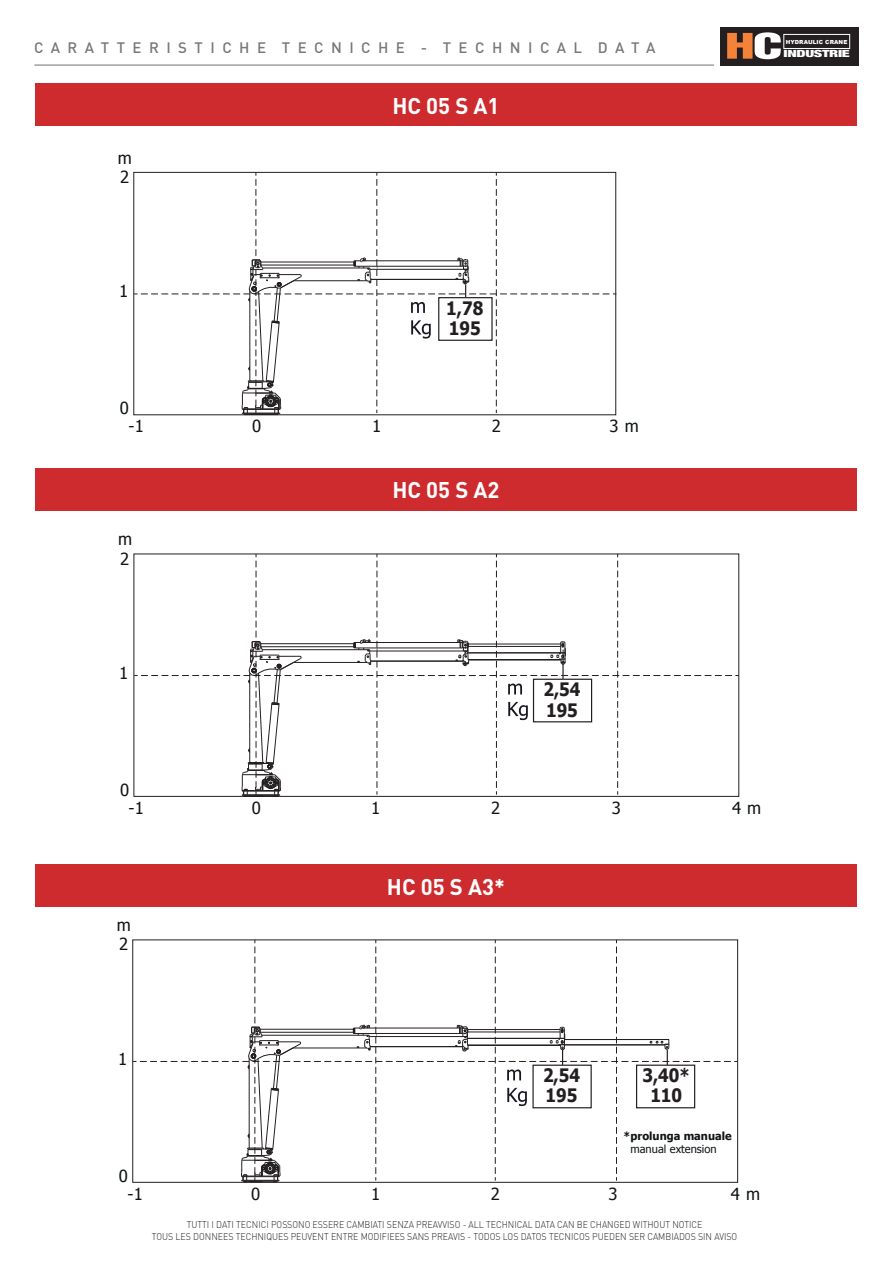
<style>
.page{position:relative;width:893px;height:1263px;background:#fff}
.page>*{position:absolute;margin:0;border:0;box-sizing:border-box;transform-origin:0 0}
.t1{font:700 22.5px "DIN";color:#fff}
.t2{font:700 18.6px/20.2px "Tahoma";color:#231f20;scale:.9 1}
.t3{font:16.65px "Tahoma";color:#101415}
.t4{font:500 15px "DIN";letter-spacing:.5em;color:#76787b}
.t5{font:700 11.1px "Tahoma";color:#101415}
.t6{font:11.1px "Tahoma";color:#101415}
.t7{font:900 condensed 9.9px "Helvetica Neue";letter-spacing:-.02em;color:#fff;scale:1.61 1}
.t8{font:300 9.75px/11.7px "DIN";color:#231f20;text-align:center;scale:.9 1}
.t9{font:900 5.55px "Arial";letter-spacing:.02em;color:#fff}
</style>
<div class="page">
<hr style="left:34px;top:65px;width:680px;height:1px;background:#757072">
<div style="left:720px;top:27px;width:138px;height:38px;background:#231f20"></div>
<svg style="left:727px;top:32px;width:54px;height:27px"></svg>
<div style="left:783px;top:34px;width:67px;height:15px;border:1px solid #fff"></div>
<div style="left:35px;top:83px;width:822px;height:43px;background:#cd2b2e"></div>
<div style="left:35px;top:468px;width:822px;height:42px;background:#cd2b2e"></div>
<div style="left:35px;top:864px;width:822px;height:43px;background:#cd2b2e"></div>
<svg style="left:134px;top:172px;width:482px;height:243px"></svg>
<svg style="left:134px;top:554px;width:605px;height:243px"></svg>
<svg style="left:133px;top:940px;width:605px;height:242px"></svg>
<h3 class="t4" style="left:34px;top:38px;width:623px">CARATTERISTICHE TECNICHE - TECHNICAL DATA</h3>
<h3 class="t3" style="left:116px;top:147px;width:16px">m</h3>
<h3 class="t3" style="left:119px;top:166px;width:11px">2</h3>
<h3 class="t3" style="left:118px;top:171px;width:16px">m</h3>
<h3 class="t3" style="left:118px;top:280px;width:11px">1</h3>
<h3 class="t3" style="left:118px;top:397px;width:11px">0</h3>
<h1 class="t1" style="left:392px;top:91px;width:109px">HC 05 S A1</h1>
<h2 class="t2" style="left:445px;top:297px;width:43px">1,78<br>195</h2>
<h2 class="t2" style="left:446px;top:321px;width:43px">1,78</h2>
<h3 class="t3" style="left:127px;top:415px;width:17px">-1</h3>
<h3 class="t3" style="left:251px;top:415px;width:11px">0</h3>
<h3 class="t3" style="left:371px;top:415px;width:11px">1</h3>
<h3 class="t3" style="left:490px;top:415px;width:11px">2</h3>
<h3 class="t3" style="left:608px;top:415px;width:31px">3 m</h3>
<h3 class="t3" style="left:119px;top:523px;width:11px">2</h3>
<h3 class="t3" style="left:118px;top:528px;width:16px">m</h3>
<h3 class="t3" style="left:120px;top:547px;width:11px">2</h3>
<h1 class="t1" style="left:392px;top:475px;width:109px">HC 05 S A2</h1>
<p class="t9" style="left:786px;top:38px;width:63px">HYDRAULIC CRANE</p>
<p class="t7" style="left:783px;top:48px;width:43px">INDUSTRIE</p>
<h3 class="t3" style="left:119px;top:661px;width:11px">1</h3>
<h3 class="t3" style="left:120px;top:779px;width:11px">0</h3>
<h3 class="t3" style="left:129px;top:797px;width:17px">-1</h3>
<h3 class="t3" style="left:252px;top:797px;width:11px">0</h3>
<h3 class="t3" style="left:117px;top:914px;width:16px">m</h3>
<h3 class="t3" style="left:119px;top:933px;width:11px">2</h3>
<h3 class="t3" style="left:118px;top:938px;width:16px">m</h3>
<h3 class="t3" style="left:118px;top:1047px;width:11px">1</h3>
<h3 class="t3" style="left:119px;top:1164px;width:11px">0</h3>
<h2 class="t2" style="left:545px;top:674px;width:37px">195</h2>
<h2 class="t2" style="left:543px;top:678px;width:43px">2,54<br>195</h2>
<h3 class="t3" style="left:371px;top:797px;width:11px">1</h3>
<h3 class="t3" style="left:491px;top:797px;width:11px">2</h3>
<h3 class="t3" style="left:612px;top:797px;width:11px">3</h3>
<h3 class="t3" style="left:732px;top:797px;width:31px">4 m</h3>
<h1 class="t1" style="left:387px;top:872px;width:120px">HC 05 S A3*</h1>
<h2 class="t2" style="left:543px;top:1064px;width:43px">2,54<br>195</h2>
<h2 class="t2" style="left:642px;top:1064px;width:55px;text-align:center">3,40*<br>110</h2>
<h2 class="t2" style="left:544px;top:1088px;width:43px">2,54</h2>
<h2 class="t2" style="left:643px;top:1088px;width:55px">3,40*</h2>
<p class="t5" style="left:624px;top:1128px;width:110px">*prolunga manuale</p>
<p class="t6" style="left:630px;top:1142px;width:88px">manual extension</p>
<p class="t5" style="left:625px;top:1128px;width:110px">*prolunga manuale</p>
<p class="t6" style="left:632px;top:1142px;width:88px">manual extension</p>
<h3 class="t3" style="left:127px;top:1182px;width:17px">-1</h3>
<h3 class="t3" style="left:251px;top:1182px;width:11px">0</h3>
<h3 class="t3" style="left:371px;top:1182px;width:11px">1</h3>
<h3 class="t3" style="left:491px;top:1182px;width:11px">2</h3>
<h3 class="t3" style="left:609px;top:1182px;width:11px">3</h3>
<h3 class="t3" style="left:731px;top:1182px;width:31px">4 m</h3>
<h3 class="t3" style="left:252px;top:1207px;width:11px">0</h3>
<h3 class="t3" style="left:372px;top:1207px;width:11px">1</h3>
<h3 class="t3" style="left:492px;top:1207px;width:11px">2</h3>
<h3 class="t3" style="left:610px;top:1207px;width:11px">3</h3>
<p class="t8" style="left:152px;top:1219px;width:652px">TUTTI I DATI TECNICI POSSONO ESSERE CAMBIATI SENZA PREAVVISO - ALL TECHNICAL DATA CAN BE CHANGED WITHOUT NOTICE<br>TOUS LES DONNEES TECHNIQUES PEUVENT ENTRE MODIFIEES SANS PREAVIS - TODOS LOS DATOS TECNICOS PUEDEN SER CAMBIADOS SIN AVISO</p>
</div>
